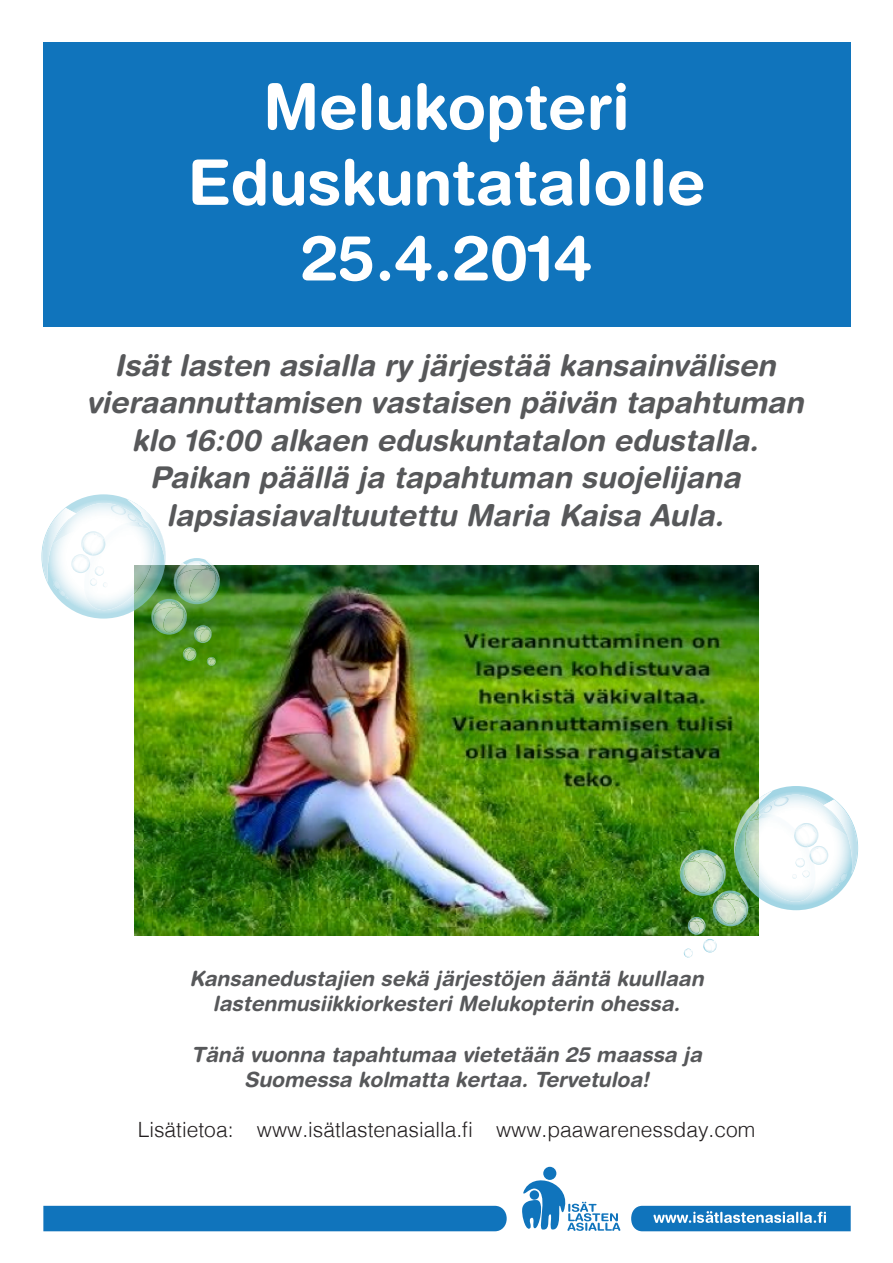
<style>
.page{position:relative;width:893px;height:1263px;background:#fff}
.page>*{position:absolute;margin:0;border:0;box-sizing:border-box;transform-origin:0 0}
.t1{font:700 63px/75.6px "Helvetica Rounded";color:#fff;text-align:center}
.t2{font:italic 700 30px/37.5px "Helvetica Rounded";color:#57585a;text-align:center}
.t3{font:italic 700 21px/25.2px "Helvetica Rounded";color:#57585a;text-align:center}
.t4{font:300 21px "Helvetica";color:#231f20}
</style>
<div class="page">
<div style="left:43px;top:43px;width:807px;height:284px;background:#1074bc"></div>
<svg style="left:522px;top:1168px;width:98px;height:63px"></svg>
<div style="left:43px;top:1206px;width:464px;height:25px;background:#1074bc"></div>
<svg style="left:631px;top:1206px;width:220px;height:25px;background:#3589c6"></svg>
<img style="left:134px;top:566px;width:625px;height:369px">
<svg style="left:679px;top:786px;width:179px;height:171px"></svg>
<svg style="left:41px;top:494px;width:180px;height:172px"></svg>
<p class="t1" style="left:187px;top:68px;width:520px">Melukopteri<br>Eduskuntatalolle<br>25.4.2014</p>
<p class="t2" style="left:87px;top:346px;width:718px">Isät lasten asialla ry järjestää kansainvälisen vieraannuttamisen vastaisen päivän tapahtuman klo 16:00 alkaen eduskuntatalon edustalla.<br>Paikan päällä ja tapahtuman suojelijana lapsiasiavaltuutettu Maria Kaisa Aula.</p>
<p class="t3" style="left:189px;top:965px;width:516px">Kansanedustajien sekä järjestöjen ääntä kuullaan lastenmusiikkiorkesteri Melukopterin ohessa.</p>
<p class="t3" style="left:191px;top:1041px;width:512px">Tänä vuonna tapahtumaa vietetään 25 maassa ja<br>Suomessa kolmatta kertaa. Tervetuloa!</p>
<p class="t4" style="left:138px;top:1112px;width:619px">Lisätietoa: www.isätlastenasialla.fi www.paawarenessday.com</p>
</div>
